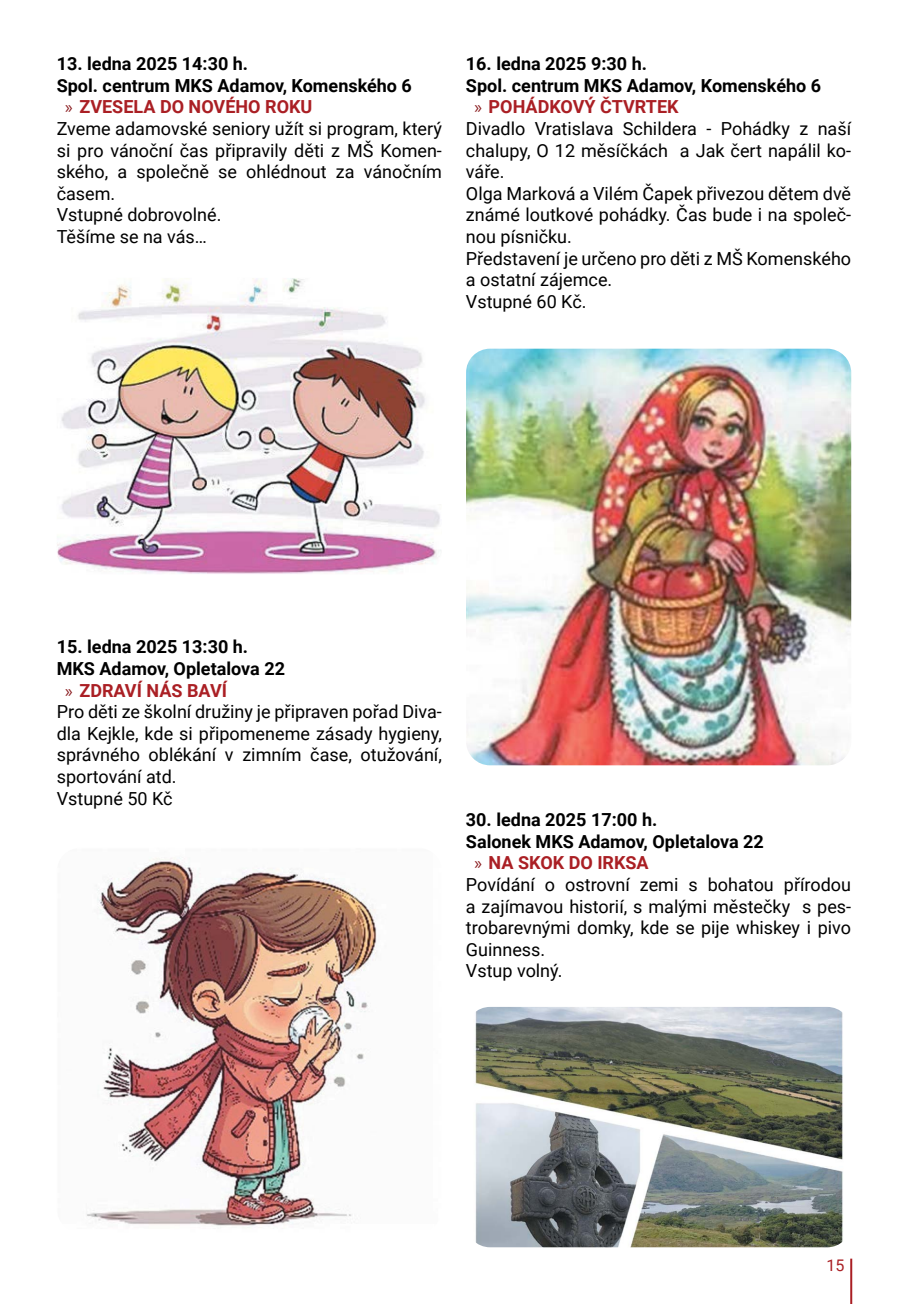
<style>
.page{position:relative;width:908px;height:1304px;background:#fff}
.page>*{position:absolute;margin:0;border:0;box-sizing:border-box;transform-origin:0 0}
.t1{font:18px "Roboto";color:#000}
.t2{font:700 18px "Roboto";color:#000}
.t3{font:700 18px "Roboto";color:#aa1f24}
.t4{font:16px "Roboto";color:#aa1f24}
.s1{font-family:"Myriad Pro";font-weight:400;color:#871619}
</style>
<div class="page">
<hr style="left:849px;top:1259px;width:2px;height:45px;background:#aa1f24">
<img style="left:57px;top:278px;width:384px;height:296px">
<img style="left:86px;top:858px;width:291px;height:370px">
<img style="left:466px;top:349px;width:384px;height:416px">
<img style="left:474px;top:1007px;width:369px;height:240px">
<p class="t2" style="left:57px;top:51px;width:193px">13. ledna 2025 14:30 h.</p>
<p class="t2" style="left:57px;top:73px;width:356px">Spol. centrum MKS Adamov, Komenského 6</p>
<p class="t3" style="left:65px;top:94px;width:248px"><span class="s1">»</span> ZVESELA DO NOVÉHO ROKU</p>
<p class="t1" style="left:57px;top:116px;width:386px">Zveme adamovské seniory užít si program, který</p>
<p class="t1" style="left:57px;top:138px;width:386px">si pro vánoční čas připravily děti z MŠ Komen-</p>
<p class="t1" style="left:57px;top:159px;width:386px">ského, a společně se ohlédnout za vánočním</p>
<p class="t1" style="left:57px;top:181px;width:60px">časem.</p>
<p class="t1" style="left:57px;top:202px;width:166px">Vstupné dobrovolné.</p>
<p class="t1" style="left:57px;top:224px;width:152px">Těšíme se na vás…</p>
<p class="t2" style="left:466px;top:51px;width:182px">16. ledna 2025 9:30 h.</p>
<p class="t2" style="left:466px;top:73px;width:356px">Spol. centrum MKS Adamov, Komenského 6</p>
<p class="t3" style="left:474px;top:94px;width:205px"><span class="s1">»</span> POHÁDKOVÝ ČTVRTEK</p>
<p class="t1" style="left:465px;top:116px;width:386px">Divadlo Vratislava Schildera - Pohádky z naší</p>
<p class="t1" style="left:465px;top:138px;width:386px">chalupy, O 12 měsíčkách a Jak čert napálil ko-</p>
<p class="t1" style="left:465px;top:159px;width:40px">váře.</p>
<p class="t1" style="left:465px;top:181px;width:386px">Olga Marková a Vilém Čapek přivezou dětem dvě</p>
<p class="t1" style="left:465px;top:202px;width:386px">známé loutkové pohádky. Čas bude i na společ-</p>
<p class="t1" style="left:465px;top:224px;width:107px">nou písničku.</p>
<p class="t1" style="left:465px;top:246px;width:386px">Představení je určeno pro děti z MŠ Komenského</p>
<p class="t1" style="left:465px;top:267px;width:148px">a ostatní zájemce.</p>
<p class="t1" style="left:465px;top:289px;width:122px">Vstupné 60 Kč.</p>
<p class="t2" style="left:57px;top:634px;width:193px">15. ledna 2025 13:30 h.</p>
<p class="t2" style="left:57px;top:656px;width:230px">MKS Adamov, Opletalova 22</p>
<p class="t3" style="left:65px;top:678px;width:163px"><span class="s1">»</span> ZDRAVÍ NÁS BAVÍ</p>
<p class="t1" style="left:57px;top:699px;width:386px">Pro děti ze školní družiny je připraven pořad Diva-</p>
<p class="t1" style="left:57px;top:721px;width:386px">dla Kejkle, kde si připomeneme zásady hygieny,</p>
<p class="t1" style="left:57px;top:742px;width:386px">správného oblékání v zimním čase, otužování,</p>
<p class="t1" style="left:57px;top:764px;width:121px">sportování atd.</p>
<p class="t1" style="left:57px;top:786px;width:117px">Vstupné 50 Kč</p>
<p class="t2" style="left:465px;top:807px;width:193px">30. ledna 2025 17:00 h.</p>
<p class="t2" style="left:465px;top:829px;width:299px">Salonek MKS Adamov, Opletalova 22</p>
<p class="t3" style="left:474px;top:850px;width:176px"><span class="s1">»</span> NA SKOK DO IRKSA</p>
<p class="t1" style="left:465px;top:872px;width:386px">Povídání o ostrovní zemi s bohatou přírodou</p>
<p class="t1" style="left:465px;top:894px;width:386px">a zajímavou historií, s malými městečky s pes-</p>
<p class="t1" style="left:465px;top:915px;width:386px">trobarevnými domky, kde se pije whiskey i pivo</p>
<p class="t1" style="left:465px;top:937px;width:81px">Guinness.</p>
<p class="t1" style="left:465px;top:958px;width:98px">Vstup volný.</p>
<p class="t4" style="left:826px;top:1254px;width:19px">15</p>
</div>
